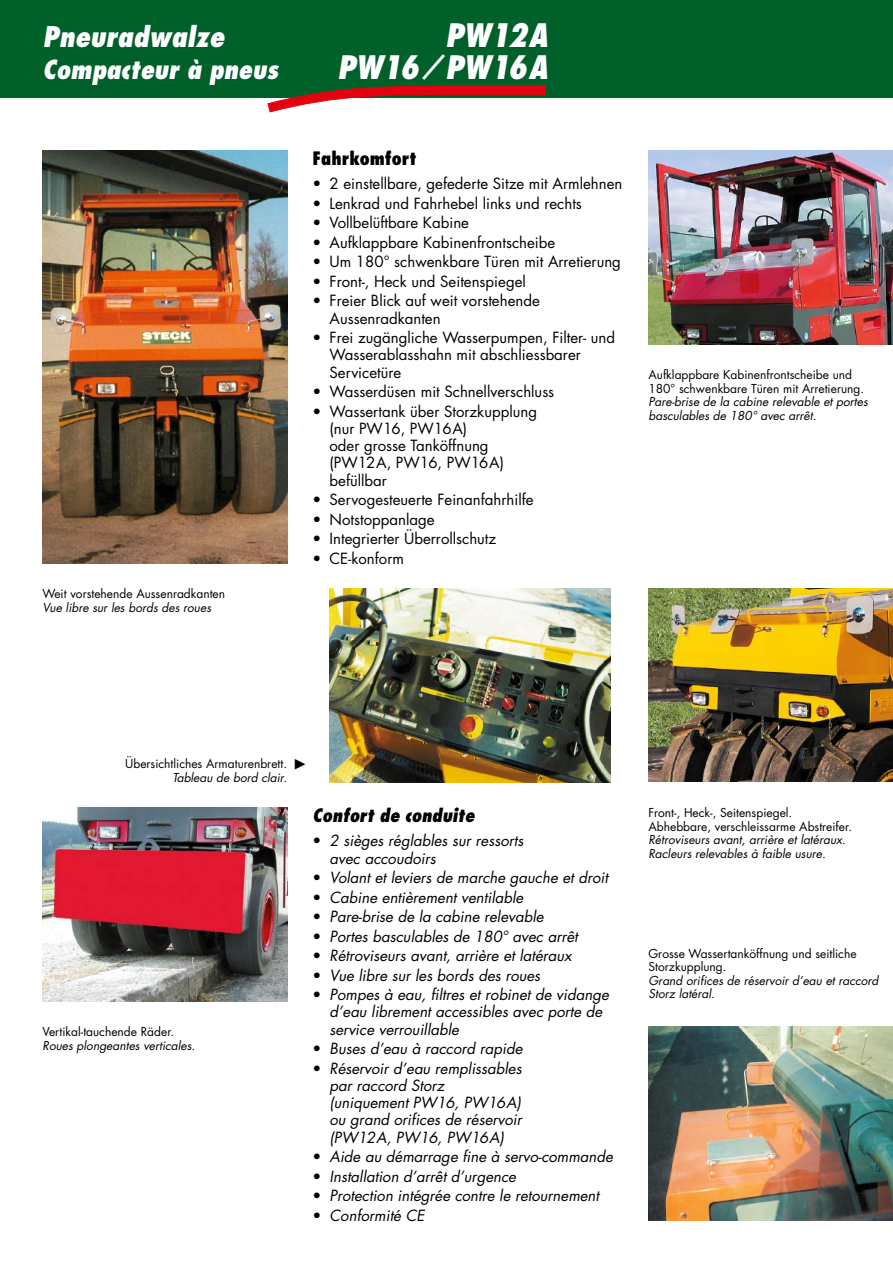
<style>
.page{position:relative;width:893px;height:1263px;background:#fff}
.page>*{position:absolute;margin:0;border:0;box-sizing:border-box;transform-origin:0 0}
.t1{font:italic 800 condensed 31.5px "Futura";color:#fff}
.t2{font:italic 800 condensed 27.75px "Futura";color:#fff}
.t3{font:italic 800 condensed 25.5px "Futura";color:#fff}
.t4{font:italic 800 condensed 18px "Futura";color:#000}
.t5{font:800 condensed 18px "Futura";color:#000}
.t6{font:italic 15px/17.2px "Futura";color:#000}
.t7{font:15px/17.2px "Futura";color:#000}
.t8{font:13.5px "European Pi Four";color:#000}
.t9{font:12px/13.5px "Futura";color:#000}
.t10{font:italic 12px/13.5px "Futura";color:#000}
.s1{font-style:normal}
</style>
<div class="page">
<div style="left:0;top:0;width:893px;height:98px;background:#00602a"></div>
<svg style="left:267px;top:85px;width:279px;height:28px"></svg>
<img style="left:43px;top:151px;width:244px;height:412px">
<img style="left:648px;top:1027px;width:245px;height:193px">
<img style="left:330px;top:589px;width:281px;height:193px">
<img style="left:648px;top:589px;width:245px;height:192px">
<img style="left:43px;top:808px;width:244px;height:193px">
<img style="left:648px;top:151px;width:245px;height:193px">
<h2 class="t2" style="left:43px;top:18px;width:183px">Pneuradwalze</h2>
<h1 class="t1" style="left:445px;top:15px;width:104px">PW12A</h1>
<h3 class="t3" style="left:43px;top:53px;width:237px">Compacteur à pneus</h3>
<h1 class="t1" style="left:337px;top:47px;width:212px">PW16 ⁄ PW16A</h1>
<p class="t9" style="left:43px;top:587px;width:184px">Weit vorstehende Aussenradkanten</p>
<p class="t10" style="left:43px;top:600px;width:170px">Vue libre sur les bords des roues</p>
<p class="t5" style="left:313px;top:147px;width:105px">Fahrkomfort</p>
<p class="t7" style="left:313px;top:175px;width:311px">• 2 einstellbare, gefederte Sitze mit Armlehnen</p>
<p class="t7" style="left:313px;top:195px;width:271px">• Lenkrad und Fahrhebel links und rechts</p>
<p class="t7" style="left:313px;top:214px;width:158px">• Vollbelüftbare Kabine</p>
<p class="t7" style="left:313px;top:234px;width:244px">• Aufklappbare Kabinenfrontscheibe</p>
<p class="t7" style="left:313px;top:253px;width:310px">• Um 180° schwenkbare Türen mit Arretierung</p>
<p class="t7" style="left:313px;top:273px;width:215px">• Front-, Heck und Seitenspiegel</p>
<p class="t7" style="left:330px;top:292px;width:212px;text-indent:-17px">• Freier Blick auf weit vorstehende<br>Aussenradkanten</p>
<p class="t7" style="left:330px;top:329px;width:287px;text-indent:-17px">• Frei zugängliche Wasserpumpen, Filter- und<br>Wasserablasshahn mit abschliessbarer<br>Servicetüre</p>
<p class="t7" style="left:313px;top:383px;width:243px">• Wasserdüsen mit Schnellverschluss</p>
<p class="t7" style="left:330px;top:402px;width:209px;text-indent:-17px">• Wassertank über Storzkupplung (nur PW16, PW16A)<br>oder grosse Tanköffnung (PW12A, PW16, PW16A) befüllbar</p>
<p class="t7" style="left:313px;top:491px;width:223px">• Servogesteuerte Feinanfahrhilfe</p>
<p class="t7" style="left:313px;top:510px;width:123px">• Notstoppanlage</p>
<p class="t7" style="left:313px;top:530px;width:185px">• Integrierter Überrollschutz</p>
<p class="t7" style="left:313px;top:549px;width:93px">• CE-konform</p>
<p class="t9" style="left:648px;top:368px;width:217px">Aufklappbare Kabinenfrontscheibe und<br>180° schwenkbare Türen mit Arretierung.</p>
<p class="t10" style="left:648px;top:395px;width:221px">Pare-brise de la cabine relevable et portes basculables de 180° avec arrêt.</p>
<p class="t9" style="left:125px;top:757px;width:163px">Übersichtliches Armaturenbrett.</p>
<p class="t10" style="left:172px;top:771px;width:116px">Tableau de bord clair.</p>
<p class="t8" style="left:293px;top:759px;width:15px">P</p>
<p class="t9" style="left:43px;top:1025px;width:133px">Vertikal-tauchende Räder.</p>
<p class="t10" style="left:43px;top:1038px;width:154px">Roues plongeantes verticales.</p>
<p class="t4" style="left:313px;top:804px;width:163px">Confort de conduite</p>
<p class="t6" style="left:330px;top:832px;width:195px;text-indent:-17px"><span class="s1">•</span> 2 sièges réglables sur ressorts avec accoudoirs</p>
<p class="t6" style="left:313px;top:869px;width:297px"><span class="s1">•</span> Volant et leviers de marche gauche et droit</p>
<p class="t6" style="left:313px;top:888px;width:212px"><span class="s1">•</span> Cabine entièrement ventilable</p>
<p class="t6" style="left:313px;top:908px;width:233px"><span class="s1">•</span> Pare-brise de la cabine relevable</p>
<p class="t6" style="left:313px;top:927px;width:267px"><span class="s1">•</span> Portes basculables de 180° avec arrêt</p>
<p class="t6" style="left:313px;top:947px;width:261px"><span class="s1">•</span> Rétroviseurs avant, arrière et latéraux</p>
<p class="t6" style="left:313px;top:966px;width:229px"><span class="s1">•</span> Vue libre sur les bords des roues</p>
<p class="t6" style="left:330px;top:986px;width:281px;text-indent:-17px"><span class="s1">•</span> Pompes à eau, filtres et robinet de vidange d’eau librement accessibles avec porte de service verrouillable</p>
<p class="t6" style="left:313px;top:1040px;width:211px"><span class="s1">•</span> Buses d’eau à raccord rapide</p>
<p class="t6" style="left:330px;top:1059px;width:194px;text-indent:-17px"><span class="s1">•</span> Réservoir d’eau remplissables par raccord Storz (uniquement PW16, PW16A) ou grand orifices de réservoir (PW12A, PW16, PW16A)</p>
<p class="t6" style="left:313px;top:1148px;width:302px"><span class="s1">•</span> Aide au démarrage fine à servo-commande</p>
<p class="t6" style="left:313px;top:1167px;width:205px"><span class="s1">•</span> Installation d’arrêt d’urgence</p>
<p class="t6" style="left:313px;top:1187px;width:288px"><span class="s1">•</span> Protection intégrée contre le retournement</p>
<p class="t6" style="left:313px;top:1206px;width:113px"><span class="s1">•</span> Conformité CE</p>
<p class="t9" style="left:648px;top:806px;width:205px">Front-, Heck-, Seitenspiegel.<br>Abhebbare, verschleissarme Abstreifer.</p>
<p class="t10" style="left:648px;top:833px;width:199px">Rétroviseurs avant, arrière et latéraux.<br>Racleurs relevables à faible usure.</p>
<p class="t9" style="left:648px;top:946px;width:210px">Grosse Wassertanköffnung und seitliche<br>Storzkupplung.</p>
<p class="t10" style="left:648px;top:973px;width:232px">Grand orifices de réservoir d’eau et raccord<br>Storz latéral.</p>
</div>
